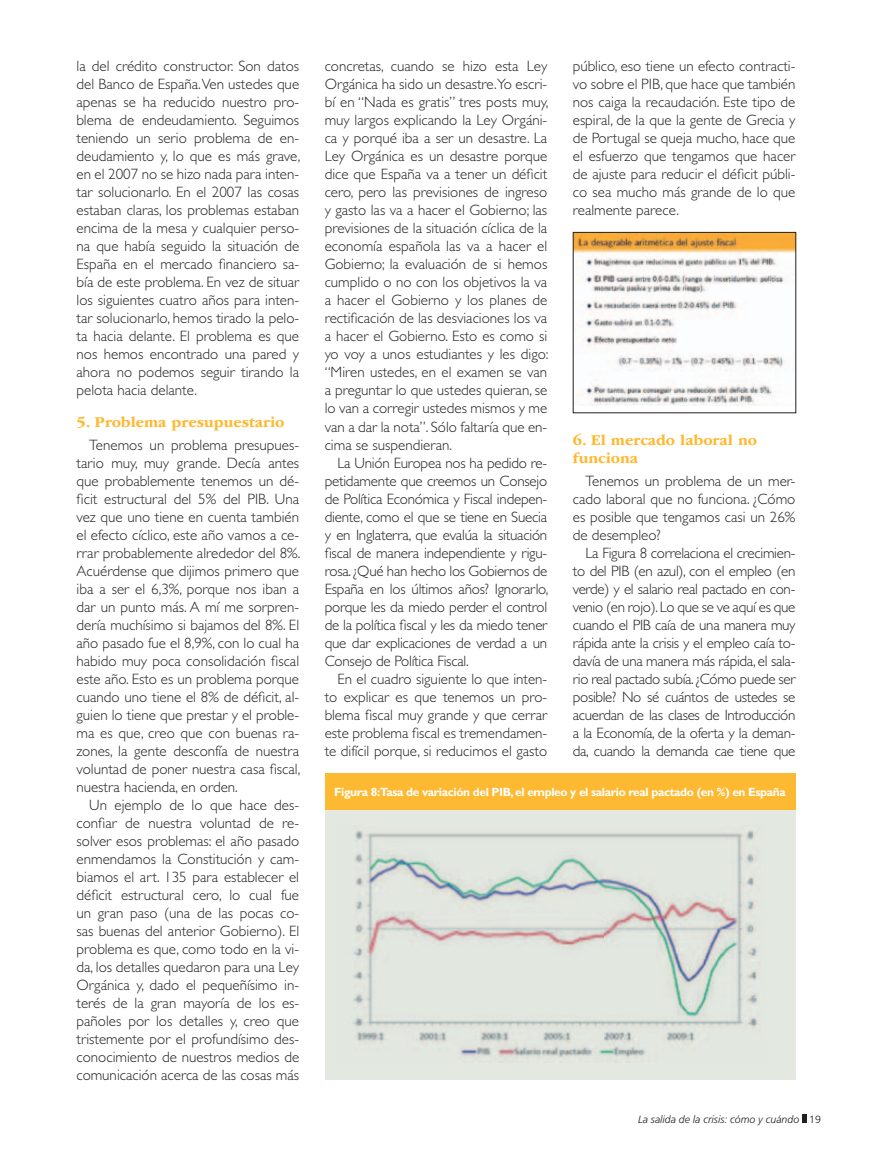
<style>
.page{position:relative;width:872px;height:1149px;background:#fff}
.page>*{position:absolute;margin:0;border:0;box-sizing:border-box;transform-origin:0 0}
.t1{font:700 15.75px/18px "ITC Garamond Std";color:#fdb931}
.t2{font:300 15px/18px "Gill Sans Std";color:#231f20;text-align:justify}
.t3{font:700 12px "Gill Sans Std";letter-spacing:-.03em;color:#fff}
.t4{font:italic 300 10.5px "Frutiger LT Std";color:#231f20}
.s1{font-style:normal}
</style>
<div class="page">
<svg style="left:802px;top:1114px;width:4px;height:8px"></svg>
<img style="left:575px;top:234px;width:219px;height:171px">
<div style="left:325px;top:809px;width:470px;height:270px;background:#e3e8e1"></div>
<div style="left:325px;top:773px;width:470px;height:36px;background:#fdb931"></div>
<img style="left:353px;top:830px;width:405px;height:232px">
<p class="t2" style="left:77px;top:57px;width:225px">la del crédito constructor. Son datos del Banco de España.Ven ustedes que apenas se ha reducido nuestro pro&shy;blema de endeudamiento. Seguimos teniendo un serio problema de en&shy;deudamiento y, lo que es más grave, en el 2007 no se hizo nada para inten&shy;tar solucionarlo. En el 2007 las cosas estaban claras, los problemas estaban encima de la mesa y cualquier perso&shy;na que había seguido la situación de España en el mercado financiero sa&shy;bía de este problema. En vez de situar los siguientes cuatro años para inten&shy;tar solucionarlo, hemos tirado la pelo&shy;ta hacia delante. El problema es que nos hemos encontrado una pared y ahora no podemos seguir tirando la pelota hacia delante.</p>
<p class="t1" style="left:77px;top:413px;width:209px">5. Problema presupuestario</p>
<p class="t2" style="left:77px;top:435px;width:225px;text-indent:13px">Tenemos un problema presupues&shy;tario muy, muy grande. Decía antes que probablemente tenemos un dé&shy;ficit estructural del 5% del PIB. Una vez que uno tiene en cuenta también el efecto cíclico, este año vamos a ce&shy;rrar probablemente alrededor del 8%.<br>Acuérdense que dijimos primero que iba a ser el 6,3%, porque nos iban a dar un punto más. A mí me sorpren&shy;dería muchísimo si bajamos del 8%. El año pasado fue el 8,9%, con lo cual ha habido muy poca consolidación fiscal este año. Esto es un problema porque cuando uno tiene el 8% de déficit, al&shy;guien lo tiene que prestar y el proble&shy;ma es que, creo que con buenas ra&shy;zones, la gente desconfía de nuestra voluntad de poner nuestra casa fiscal, nuestra hacienda, en orden.</p>
<p class="t2" style="left:77px;top:795px;width:224px;text-indent:13px">Un ejemplo de lo que hace des&shy;confiar de nuestra voluntad de re&shy;solver esos problemas: el año pasado enmendamos la Constitución y cam&shy;biamos el art. 135 para establecer el déficit estructural cero, lo cual fue un gran paso (una de las pocas co&shy;sas buenas del anterior Gobierno). El problema es que, como todo en la vi&shy;da, los detalles quedaron para una Ley Orgánica y, dado el pequeñísimo in&shy;terés de la gran mayoría de los es&shy;pañoles por los detalles y, creo que tristemente por el profundísimo des&shy;conocimiento de nuestros medios de comunicación acerca de las cosas más</p>
<p class="t2" style="left:573px;top:57px;width:224px">público, eso tiene un efecto contracti&shy;vo sobre el PIB, que hace que también nos caiga la recaudación. Este tipo de espiral, de la que la gente de Grecia y de Portugal se queja mucho, hace que el esfuerzo que tengamos que hacer de ajuste para reducir el déficit públi&shy;co sea mucho más grande de lo que realmente parece.</p>
<p class="t2" style="left:325px;top:57px;width:225px">concretas, cuando se hizo esta Ley Orgánica ha sido un desastre.Yo escri&shy;bí en “Nada es gratis” tres posts muy, muy largos explicando la Ley Orgáni&shy;ca y porqué iba a ser un desastre. La Ley Orgánica es un desastre porque dice que España va a tener un déficit cero, pero las previsiones de ingreso y gasto las va a hacer el Gobierno; las previsiones de la situación cíclica de la economía española las va a hacer el Gobierno; la evaluación de si hemos cumplido o no con los objetivos la va a hacer el Gobierno y los planes de rectificación de las desviaciones los va a hacer el Gobierno. Esto es como si yo voy a unos estudiantes y les digo: “Miren ustedes, en el examen se van a preguntar lo que ustedes quieran, se lo van a corregir ustedes mismos y me van a dar la nota”. Sólo faltaría que en&shy;cima se suspendieran.</p>
<p class="t2" style="left:325px;top:453px;width:225px;text-indent:13px">La Unión Europea nos ha pedido re&shy;petidamente que creemos un Consejo de Política Económica y Fiscal indepen&shy;diente, como el que se tiene en Suecia y en Inglaterra, que evalúa la situación fiscal de manera independiente y rigu&shy;rosa. ¿Qué han hecho los Gobiernos de España en los últimos años? Ignorarlo, porque les da miedo perder el control de la política fiscal y les da miedo tener que dar explicaciones de verdad a un Consejo de Política Fiscal.</p>
<p class="t2" style="left:325px;top:669px;width:224px;text-indent:13px">En el cuadro siguiente lo que inten&shy;to explicar es que tenemos un pro&shy;blema fiscal muy grande y que cerrar este problema fiscal es tremendamen&shy;te difícil porque, si reducimos el gasto</p>
<p class="t1" style="left:573px;top:431px;width:186px">6. El mercado laboral no funciona</p>
<p class="t2" style="left:573px;top:471px;width:224px;text-indent:13px">Tenemos un problema de un mer&shy;cado laboral que no funciona. ¿Cómo es posible que tengamos casi un 26% de desempleo?</p>
<p class="t2" style="left:573px;top:543px;width:224px;text-indent:13px">La Figura 8 correlaciona el crecimien&shy;to del PIB (en azul), con el empleo (en verde) y el salario real pactado en con&shy;venio (en rojo). Lo que se ve aquí es que cuando el PIB caía de una manera muy rápida ante la crisis y el empleo caía to&shy;davía de una manera más rápida, el sala&shy;rio real pactado subía. ¿Cómo puede ser posible? No sé cuántos de ustedes se acuerdan de las clases de Introducción a la Economía, de la oferta y la deman&shy;da, cuando la demanda cae tiene que</p>
<p class="t3" style="left:334px;top:784px;width:453px">Figura 8:Tasa de variación del PIB, el empleo y el salario real pactado (en %) en España</p>
<p class="t4" style="left:638px;top:1112px;width:184px">La salida de la crisis: cómo y cuándo <span class="s1">19</span></p>
</div>
